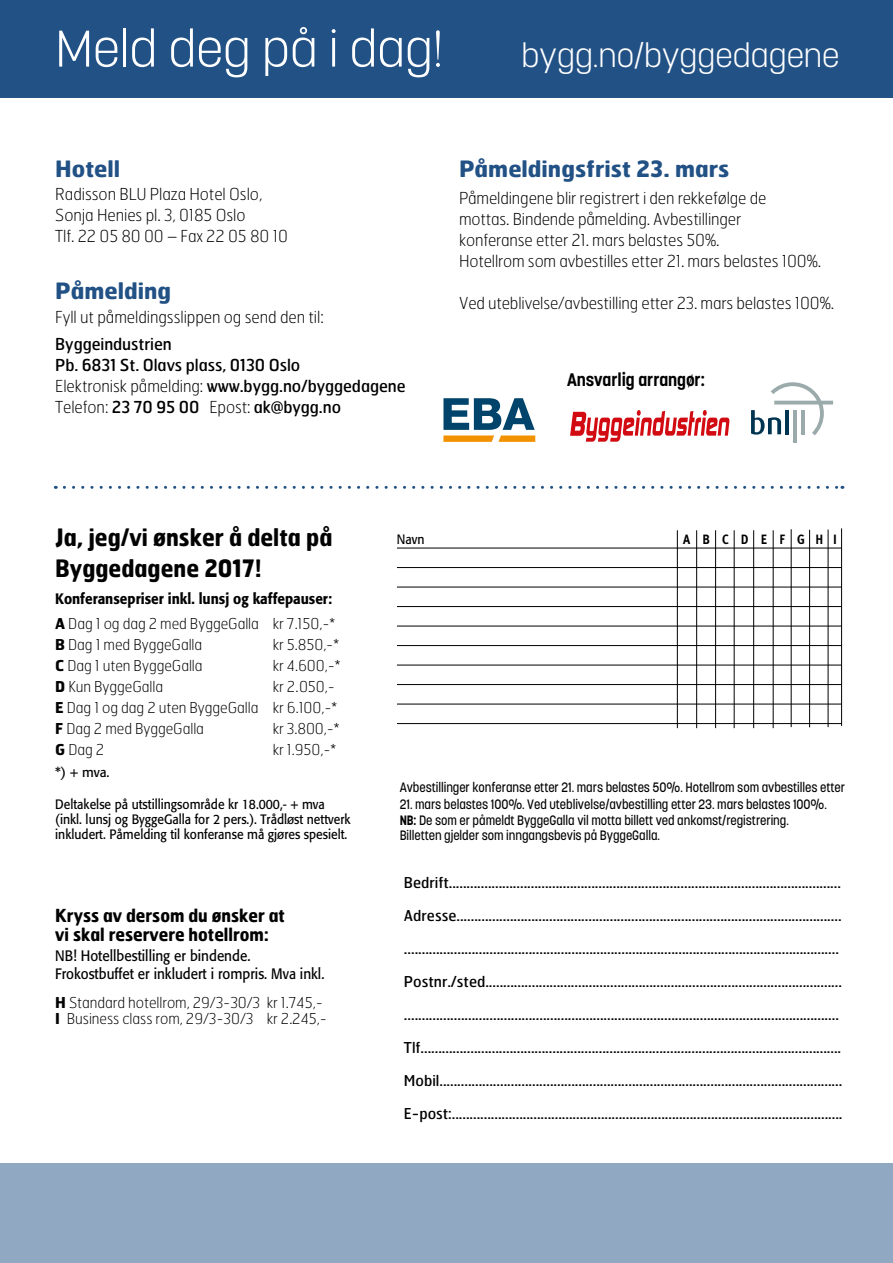
<style>
.page{position:relative;width:893px;height:1263px;background:#fff}
.page>*{position:absolute;margin:0;border:0;box-sizing:border-box;transform-origin:0 0}
.t1{font:300 51px "Korolev";color:#fff}
.t2{font:300 33px "Korolev";color:#fff}
.t3{font:700 24px/31.5px "Hermes";color:#020203;scale:.9 1}
.t4{font:700 22.5px "Hermes";color:#225185}
.t5{font:700 18px/19.5px "Hermes";color:#020203;scale:.9 1}
.t6{font:700 18px "Korolev";letter-spacing:-.005em;color:#000}
.t7{font:100 16.5px/21px "Hermes";letter-spacing:-.01em;color:#000}
.t8{font:16.5px/21px "Hermes";letter-spacing:-.005em;color:#000}
.t9{font:15px/33px "Hermes";color:#020203}
.t10{font:100 15px/21px "Hermes";letter-spacing:-.005em;color:#020203}
.t11{font:15px/18.8px "Formata";color:#020203;scale:.9 1}
.t12{font:500 15px "Formata";color:#020203;scale:.9 1}
.t13{font:500 13.5px/15.6px "Korolev";letter-spacing:-.005em;color:#000;scale:.9 1}
.t14{font:13.5px/15px "Formata";color:#000;scale:.9 1}
.t15{font:700 13.5px "Meta Plus";color:#000;scale:.9 1}
.t16{font:13.5px "Formata";color:#020203}
.s1{font-weight:100}
.s2{font-weight:700}
</style>
<div class="page">
<svg style="left:443px;top:398px;width:92px;height:44px"></svg>
<svg style="left:570px;top:410px;width:159px;height:32px"></svg>
<svg style="left:751px;top:382px;width:82px;height:53px"></svg>
<hr style="left:801px;top:410px;width:3px;height:24px;background:#9baaab">
<hr style="left:793px;top:410px;width:4px;height:32px;background:#9baaab">
<svg style="left:64px;top:486px;width:779px;height:3px"></svg>
<hr style="left:397px;top:548px;width:445px;height:1px;background:#000">
<hr style="left:397px;top:567px;width:445px;height:1px;background:#000">
<hr style="left:397px;top:587px;width:445px;height:1px;background:#000">
<hr style="left:397px;top:606px;width:445px;height:1px;background:#000">
<hr style="left:397px;top:626px;width:445px;height:1px;background:#000">
<hr style="left:397px;top:645px;width:445px;height:1px;background:#000">
<hr style="left:397px;top:665px;width:445px;height:1px;background:#000">
<hr style="left:397px;top:684px;width:445px;height:1px;background:#000">
<hr style="left:397px;top:704px;width:445px;height:1px;background:#000">
<hr style="left:397px;top:723px;width:445px;height:1px;background:#000">
<hr style="left:828px;top:530px;width:1px;height:197px;background:#000">
<hr style="left:841px;top:528px;width:1px;height:198px;background:#000">
<hr style="left:809px;top:530px;width:1px;height:197px;background:#000">
<hr style="left:791px;top:529px;width:1px;height:198px;background:#000">
<hr style="left:773px;top:530px;width:1px;height:198px;background:#000">
<hr style="left:753px;top:530px;width:1px;height:198px;background:#000">
<hr style="left:734px;top:530px;width:1px;height:198px;background:#000">
<hr style="left:677px;top:530px;width:1px;height:198px;background:#000">
<hr style="left:696px;top:530px;width:1px;height:198px;background:#000">
<hr style="left:715px;top:530px;width:1px;height:198px;background:#000">
<div style="left:0;top:0;width:893px;height:98px;background:#225185"></div>
<div style="left:0;top:1163px;width:893px;height:100px;background:#90a8c2"></div>
<h1 class="t1" style="left:55px;top:16px;width:389px">Meld deg på i dag!</h1>
<h2 class="t2" style="left:522px;top:34px;width:319px">bygg.no/byggedagene</h2>
<h3 class="t4" style="left:55px;top:154px;width:67px">Hotell</h3>
<p class="t7" style="left:55px;top:183px;width:234px">Radisson BLU Plaza Hotel Oslo,<br>Sonja Henies pl. 3, 0185 Oslo<br>Tlf. 22 05 80 00 – Fax 22 05 80 10</p>
<h3 class="t4" style="left:55px;top:276px;width:117px">Påmelding</h3>
<p class="t7" style="left:55px;top:306px;width:270px">Fyll ut påmeldingsslippen og send den til:</p>
<p class="t8" style="left:55px;top:332px;width:352px">Byggeindustrien<br>Pb. 6831 St. Olavs plass, 0130 Oslo<br><span class="s1">Elektronisk påmelding:</span> www.bygg.no/byggedagene <span class="s1">Telefon:</span> 23 70 95 00 <span class="s1">Epost:</span> ak@bygg.no</p>
<h3 class="t4" style="left:459px;top:154px;width:272px">Påmeldingsfrist 23. mars</h3>
<p class="t7" style="left:459px;top:187px;width:364px">Påmeldingene blir registrert i den rekkefølge de<br>mottas. Bindende påmelding. Avbestillinger<br>konferanse etter 21. mars belastes 50%.<br>Hotellrom som avbestilles etter 21. mars belastes 100%.</p>
<p class="t7" style="left:459px;top:292px;width:377px">Ved uteblivelse/avbestilling etter 23. mars belastes 100%.</p>
<p class="t6" style="left:567px;top:368px;width:139px">Ansvarlig arrangør:</p>
<h3 class="t3" style="left:55px;top:520px;width:309px">Ja, jeg/vi ønsker å delta på<br>Byggedagene 2017!</h3>
<p class="t12" style="left:55px;top:590px;width:309px">Konferansepriser inkl. lunsj og kaffepauser:</p>
<p class="t10" style="left:55px;top:612px;width:281px"><span class="s2">A</span> Dag 1 og dag 2 med ByggeGalla kr 7.150,-*<br><span class="s2">B</span> Dag 1 med ByggeGalla</p>
<p class="t10" style="left:273px;top:633px;width:68px">kr 5.850,-*</p>
<p class="t10" style="left:55px;top:654px;width:149px"><span class="s2">C</span> Dag 1 uten ByggeGalla</p>
<p class="t10" style="left:273px;top:654px;width:69px">kr 4.600,-*</p>
<p class="t10" style="left:55px;top:675px;width:109px"><span class="s2">D</span> Kun ByggeGalla</p>
<p class="t10" style="left:55px;top:675px;width:283px;text-indent:217px">kr 2.050,-<br><span class="s2">E</span> Dag 1 og dag 2 uten ByggeGalla kr 6.100,-*<br><span class="s2">F</span> Dag 2 med ByggeGalla</p>
<p class="t10" style="left:273px;top:717px;width:68px">kr 3.800,-*</p>
<p class="t10" style="left:55px;top:738px;width:51px"><span class="s2">G</span> Dag 2</p>
<p class="t10" style="left:273px;top:738px;width:65px">kr 1.950,-*</p>
<p class="t16" style="left:55px;top:764px;width:56px">*) + mva.</p>
<p class="t14" style="left:55px;top:797px;width:329px">Deltakelse på utstillingsområde kr 18.000,- + mva (inkl. lunsj og ByggeGalla for 2 pers.). Trådløst nettverk inkludert. Påmelding til konferanse må gjøres spesielt.</p>
<p class="t5" style="left:55px;top:904px;width:257px">Kryss av dersom du ønsker at vi skal reservere hotellrom:</p>
<p class="t11" style="left:55px;top:946px;width:301px">NB! Hotellbestilling er bindende.<br>Frokostbuffet er inkludert i rompris. Mva inkl.</p>
<p class="t10" style="left:55px;top:994px;width:273px;line-height:16.5px"><span class="s2">H</span> Standard hotellrom, 29/3-30/3 kr 1.745,-<br><span class="s2">I</span> Business class rom, 29/3-30/3 kr 2.245,-</p>
<p class="t14" style="left:397px;top:532px;width:32px">Navn</p>
<p class="t15" style="left:683px;top:532px;width:172px">A B C D E F G H I</p>
<p class="t13" style="left:400px;top:779px;width:496px">Avbestillinger konferanse etter 21. mars belastes 50%. Hotellrom som avbestilles etter</p>
<p class="t13" style="left:400px;top:797px;width:476px">21. mars belastes 100%. Ved uteblivelse/avbestilling etter 23. mars belastes 100%.<br><span class="s2">NB:</span> De som er påmeldt ByggeGalla vil motta billett ved ankomst/registrering.<br>Billetten gjelder som inngangsbevis på ByggeGalla.</p>
<p class="t9" style="left:404px;top:866px;width:438px">Bedrift..............................................................................................................</p>
<p class="t9" style="left:404px;top:899px;width:439px">Adresse............................................................................................................</p>
<p class="t9" style="left:404px;top:932px;width:436px">..........................................................................................................................</p>
<p class="t9" style="left:404px;top:965px;width:439px">Postnr./sted....................................................................................................</p>
<p class="t9" style="left:404px;top:998px;width:436px">..........................................................................................................................</p>
<p class="t9" style="left:404px;top:1031px;width:440px">Tlf......................................................................................................................<br>Mobil.................................................................................................................</p>
<p class="t9" style="left:404px;top:1097px;width:440px">E-post:..............................................................................................................</p>
</div>
